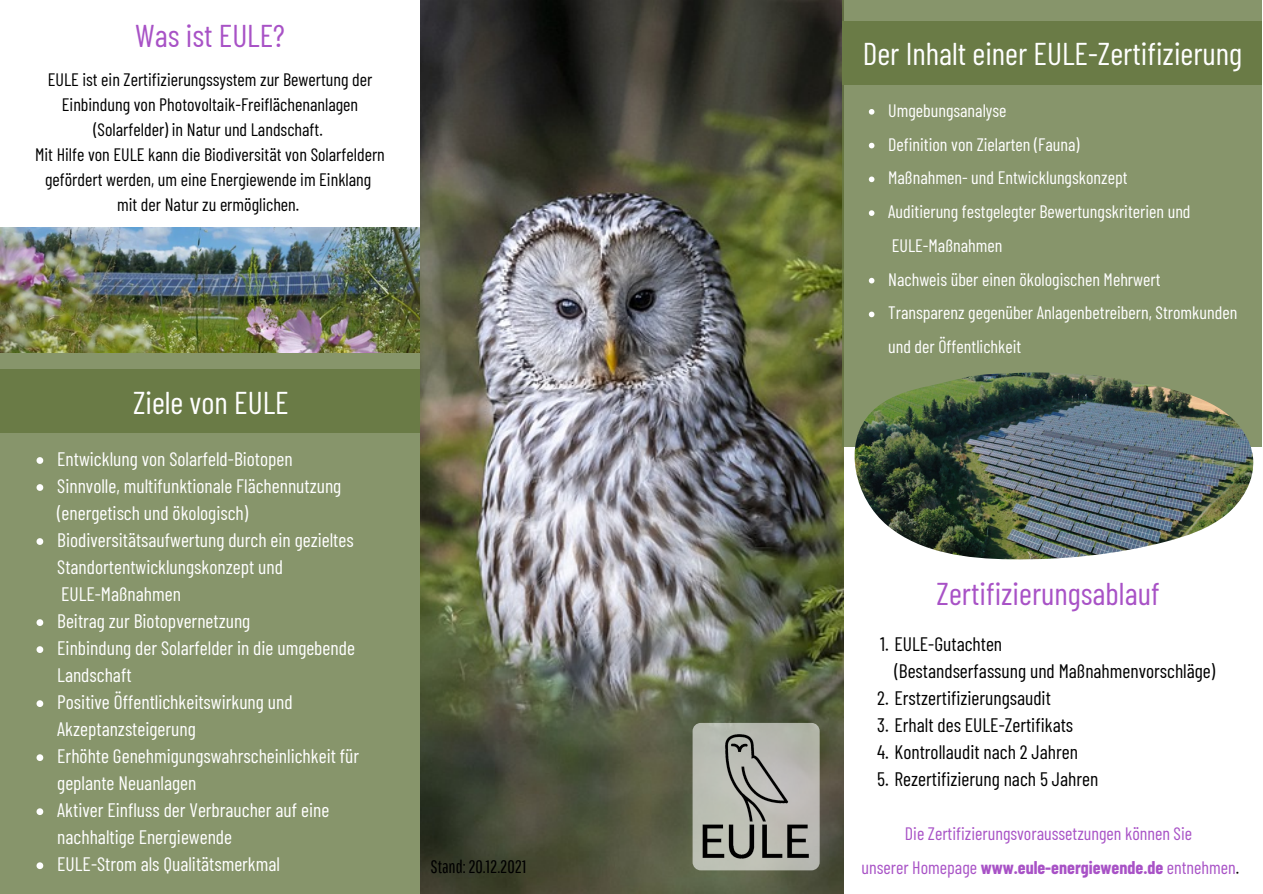
<style>
.page{position:relative;width:1263px;height:894px;background:#fff}
.page>*{position:absolute;margin:0;border:0;box-sizing:border-box;transform-origin:0 0}
.t1{font:31.5px "Barlow Condensed";color:#fff}
.t2{font:31.5px "Barlow Condensed";color:#a852c6}
.t3{font:19.5px/27px "Barlow Condensed";color:#fff}
.t4{font:19.5px/27px "Barlow Condensed";color:#000}
.t5{font:18px/25px "Barlow Condensed";color:#000;text-align:center}
.t6{font:18px/33.8px "Barlow Condensed";color:#fff}
.t7{font:18px "Barlow Condensed";color:#a852c6}
.t8{font:18px "Pathway Gothic One";color:#000}
.s1{font-weight:700}
.s2{color:#000}
</style>
<div class="page">
<img style="left:421px;top:0;width:422px;height:893px">
<div style="left:693px;top:722px;width:127px;height:148px;background:#b9bab2;border-radius:8px"></div>
<div style="left:842px;top:0;width:420px;height:447px;background:#87956b"></div>
<img style="left:841px;top:372px;width:413px;height:187px">
<div style="left:842px;top:22px;width:420px;height:62px;background:#6a7b46"></div>
<div style="left:1px;top:353px;width:419px;height:540px;background:#87956b"></div>
<div style="left:0;top:370px;width:419px;height:63px;background:#6a7b46"></div>
<svg style="left:37px;top:457px;width:6px;height:6px"></svg>
<svg style="left:37px;top:484px;width:6px;height:6px"></svg>
<svg style="left:37px;top:538px;width:6px;height:6px"></svg>
<svg style="left:37px;top:619px;width:6px;height:6px"></svg>
<svg style="left:37px;top:646px;width:6px;height:6px"></svg>
<svg style="left:37px;top:700px;width:6px;height:6px"></svg>
<svg style="left:37px;top:754px;width:6px;height:6px"></svg>
<svg style="left:37px;top:808px;width:6px;height:6px"></svg>
<svg style="left:37px;top:862px;width:6px;height:6px"></svg>
<img style="left:0;top:228px;width:420px;height:125px">
<svg style="left:869px;top:109px;width:5px;height:6px"></svg>
<svg style="left:869px;top:143px;width:5px;height:5px"></svg>
<svg style="left:869px;top:176px;width:5px;height:6px"></svg>
<svg style="left:869px;top:210px;width:5px;height:6px"></svg>
<svg style="left:869px;top:278px;width:5px;height:5px"></svg>
<svg style="left:869px;top:311px;width:5px;height:6px"></svg>
<img style="left:702px;top:733px;width:109px;height:126px">
<p class="t2" style="left:135px;top:15px;width:151px">Was ist EULE?</p>
<p class="t5" style="left:48px;top:66px;width:326px">EULE ist ein Zertifizierungssystem zur Bewertung der<br>Einbindung von Photovoltaik-Freiflächenanlagen (Solarfelder) in Natur und Landschaft.</p>
<p class="t5" style="left:35px;top:141px;width:351px">Mit Hilfe von EULE kann die Biodiversität von Solarfeldern gefördert werden, um eine Energiewende im Einklang</p>
<p class="t5" style="left:117px;top:191px;width:184px">mit der Natur zu ermöglichen.</p>
<p class="t1" style="left:133px;top:382px;width:157px">Ziele von EULE</p>
<p class="t3" style="left:57px;top:444px;width:237px">Entwicklung von Solarfeld-Biotopen</p>
<p class="t3" style="left:57px;top:471px;width:286px">Sinnvolle, multifunktionale Flächennutzung (energetisch und ökologisch)</p>
<p class="t3" style="left:57px;top:525px;width:298px">Biodiversitätsaufwertung durch ein gezieltes<br>Standortentwicklungskonzept und<br>EULE-Maßnahmen</p>
<p class="t3" style="left:57px;top:606px;width:195px">Beitrag zur Biotopvernetzung</p>
<p class="t3" style="left:57px;top:633px;width:299px">Einbindung der Solarfelder in die umgebende<br>Landschaft</p>
<p class="t3" style="left:57px;top:687px;width:237px">Positive Öffentlichkeitswirkung und<br>Akzeptanzsteigerung</p>
<p class="t3" style="left:57px;top:741px;width:303px">Erhöhte Genehmigungswahrscheinlichkeit für geplante Neuanlagen</p>
<p class="t3" style="left:57px;top:795px;width:273px">Aktiver Einfluss der Verbraucher auf eine nachhaltige Energiewende</p>
<p class="t3" style="left:57px;top:849px;width:224px">EULE-Strom als Qualitätsmerkmal</p>
<p class="t1" style="left:863px;top:34px;width:381px">Der Inhalt einer EULE-Zertifizierung</p>
<p class="t6" style="left:888px;top:93px;width:120px">Umgebungsanalyse</p>
<p class="t6" style="left:888px;top:126px;width:193px">Definition von Zielarten (Fauna)</p>
<p class="t6" style="left:888px;top:160px;width:241px">Maßnahmen- und Entwicklungskonzept</p>
<p class="t6" style="left:888px;top:194px;width:304px">Auditierung festgelegter Bewertungskriterien und<br>EULE-Maßnahmen</p>
<p class="t6" style="left:888px;top:261px;width:274px">Nachweis über einen ökologischen Mehrwert</p>
<p class="t6" style="left:888px;top:295px;width:351px">Transparenz gegenüber Anlagenbetreibern, Stromkunden und der Öffentlichkeit</p>
<p class="t2" style="left:937px;top:573px;width:225px">Zertifizierungsablauf</p>
<p class="t4" style="left:895px;top:629px;width:322px;text-indent:-14px">1. EULE-Gutachten<br>(Bestandserfassung und Maßnahmenvorschläge)</p>
<p class="t4" style="left:877px;top:683px;width:175px">2. Erstzertifizierungsaudit</p>
<p class="t4" style="left:877px;top:710px;width:198px">3. Erhalt des EULE-Zertifikats</p>
<p class="t4" style="left:877px;top:737px;width:203px">4. Kontrollaudit nach 2 Jahren</p>
<p class="t4" style="left:877px;top:764px;width:223px">5. Rezertifizierung nach 5 Jahren</p>
<p class="t7" style="left:905px;top:822px;width:289px">Die Zertifizierungsvoraussetzungen können Sie</p>
<p class="t8" style="left:431px;top:856px;width:97px">Stand: 20.12.2021</p>
<p class="t7" style="left:861px;top:855px;width:379px">unserer Homepage <span class="s1">www.eule-energiewende.de</span> entnehmen<span class="s2">.</span></p>
</div>
